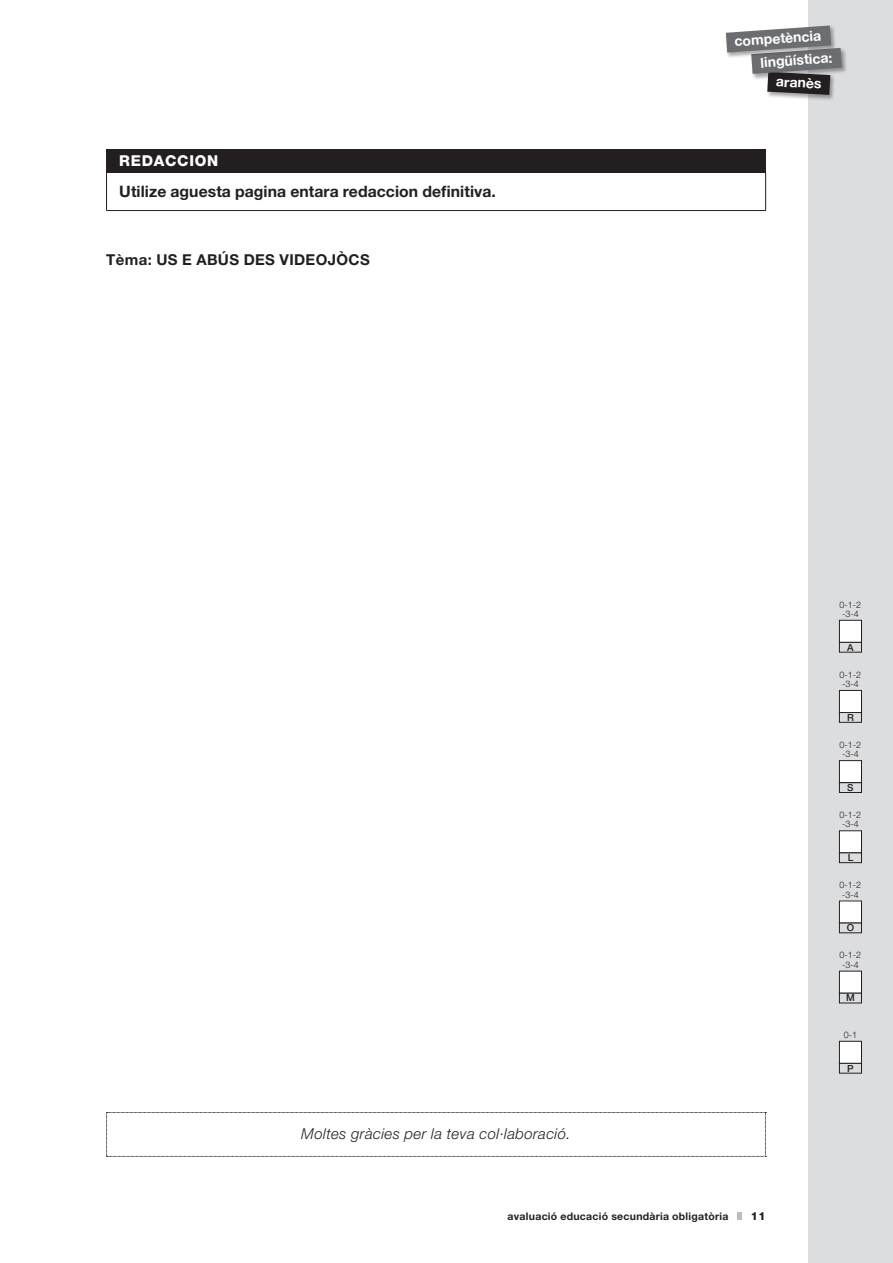
<style>
.page{position:relative;width:893px;height:1263px;background:#fff}
.page>*{position:absolute;margin:0;border:0;box-sizing:border-box;transform-origin:0 0}
.ACTIVITAT_EXPLICACIÓ{font:700 15.75px "Helvetica Neue";letter-spacing:.005em;color:#231f20}
.t1{font:italic 300 15px "Helvetica Neue";letter-spacing:.025em;color:#231f20}
.PREGUNTA_CATALÀ_ESO{font:700 15px "Helvetica Neue";letter-spacing:.025em;color:#231f20}
.ACTIVITAT_TITOL_ESO{font:800 15px "Helvetica Neue";letter-spacing:.05em;color:#fff}
.t2{font:700 13.95px "Helvetica Neue";color:#fff}
.t3{font:800 11.25px "Helvetica Neue";color:#231f20}
.t4{font:700 10.5px "Helvetica Neue";letter-spacing:.025em;color:#231f20}
.t5{font:500 9.75px "Helvetica Neue";color:#231f20}
.t6{font:300 9px/9.3px "Helvetica Neue";color:#231f20}
</style>
<div class="page">
<div style="left:808px;top:0;width:85px;height:1263px;background:#dcdddf"></div>
<div style="left:766px;top:71px;width:70px;height:30px;background:#231f20;opacity:.4"></div>
<div style="left:750px;top:47px;width:98px;height:33px;background:#231f20;opacity:.4"></div>
<div style="left:725px;top:24px;width:112px;height:34px;background:#231f20;opacity:.4"></div>
<svg style="left:726px;top:26px;width:116px;height:69px"></svg>
<div style="left:737px;top:1212px;width:5px;height:8px;background:#bcbdc0"></div>
<div style="left:839px;top:620px;width:22px;height:22px;background:#fff"></div>
<div style="left:839px;top:620px;width:23px;height:22px;border:1px solid #231f20"></div>
<div style="left:839px;top:642px;width:23px;height:10px;border:1px solid #231f20"></div>
<div style="left:839px;top:690px;width:22px;height:22px;background:#fff"></div>
<div style="left:839px;top:690px;width:23px;height:23px;border:1px solid #231f20"></div>
<div style="left:839px;top:712px;width:23px;height:10px;border:1px solid #231f20"></div>
<div style="left:839px;top:761px;width:22px;height:22px;background:#fff"></div>
<div style="left:839px;top:760px;width:23px;height:23px;border:1px solid #231f20"></div>
<div style="left:839px;top:782px;width:23px;height:11px;border:1px solid #231f20"></div>
<div style="left:839px;top:831px;width:22px;height:22px;background:#fff"></div>
<div style="left:839px;top:830px;width:23px;height:23px;border:1px solid #231f20"></div>
<div style="left:839px;top:853px;width:23px;height:10px;border:1px solid #231f20"></div>
<div style="left:839px;top:901px;width:22px;height:22px;background:#fff"></div>
<div style="left:839px;top:901px;width:23px;height:22px;border:1px solid #231f20"></div>
<div style="left:839px;top:923px;width:23px;height:10px;border:1px solid #231f20"></div>
<div style="left:839px;top:971px;width:22px;height:22px;background:#fff"></div>
<div style="left:839px;top:971px;width:23px;height:22px;border:1px solid #231f20"></div>
<div style="left:839px;top:993px;width:23px;height:10px;border:1px solid #231f20"></div>
<div style="left:839px;top:1041px;width:22px;height:22px;background:#fff"></div>
<div style="left:839px;top:1041px;width:23px;height:22px;border:1px solid #231f20"></div>
<div style="left:839px;top:1063px;width:23px;height:10px;border:1px solid #231f20"></div>
<div style="left:107px;top:149px;width:659px;height:23px;background:#231f20"></div>
<hr style="left:765px;top:172px;width:1px;height:38px;background:#231f20">
<hr style="left:106px;top:172px;width:1px;height:38px;background:#231f20">
<hr style="left:106px;top:210px;width:660px;height:1px;background:#231f20">
<svg style="left:106px;top:1112px;width:660px;height:45px"></svg>
<h3 class="t2" style="left:734px;top:33px;width:88px;rotate:-4deg">competència</h3>
<h3 class="t2" style="left:760px;top:54px;width:74px;rotate:-4deg">lingüística:</h3>
<p class="ACTIVITAT_TITOL_ESO" style="left:119px;top:152px;width:101px">REDACCION</p>
<p class="ACTIVITAT_EXPLICACIÓ" style="left:119px;top:182px;width:378px">Utilize aguesta pagina entara redaccion definitiva.</p>
<p class="PREGUNTA_CATALÀ_ESO" style="left:106px;top:250px;width:265px">Tèma: US E ABÚS DES VIDEOJÒCS</p>
<h3 class="t2" style="left:777px;top:73px;width:47px;rotate:3deg">aranès</h3>
<p class="t1" style="left:301px;top:1125px;width:271px">Moltes gràcies per la teva col·laboració.</p>
<p class="t4" style="left:508px;top:1210px;width:222px">avaluació educació secundària obligatòria</p>
<p class="t3" style="left:751px;top:1209px;width:16px">11</p>
<p class="t6" style="left:840px;top:600px;width:23px">0-1-2 -3-4</p>
<p class="t5" style="left:847px;top:641px;width:8px">A</p>
<p class="t6" style="left:840px;top:670px;width:23px">0-1-2 -3-4</p>
<p class="t5" style="left:847px;top:711px;width:8px">R</p>
<p class="t6" style="left:840px;top:740px;width:23px">0-1-2 -3-4</p>
<p class="t5" style="left:847px;top:782px;width:8px">S</p>
<p class="t6" style="left:840px;top:810px;width:23px">0-1-2 -3-4</p>
<p class="t5" style="left:848px;top:852px;width:7px">L</p>
<p class="t6" style="left:840px;top:880px;width:23px">0-1-2 -3-4</p>
<p class="t5" style="left:847px;top:922px;width:9px">O</p>
<p class="t6" style="left:840px;top:950px;width:23px">0-1-2 -3-4</p>
<p class="t5" style="left:846px;top:992px;width:10px">M</p>
<p class="t6" style="left:844px;top:1030px;width:15px">0-1</p>
<p class="t5" style="left:847px;top:1062px;width:8px">P</p>
</div>
